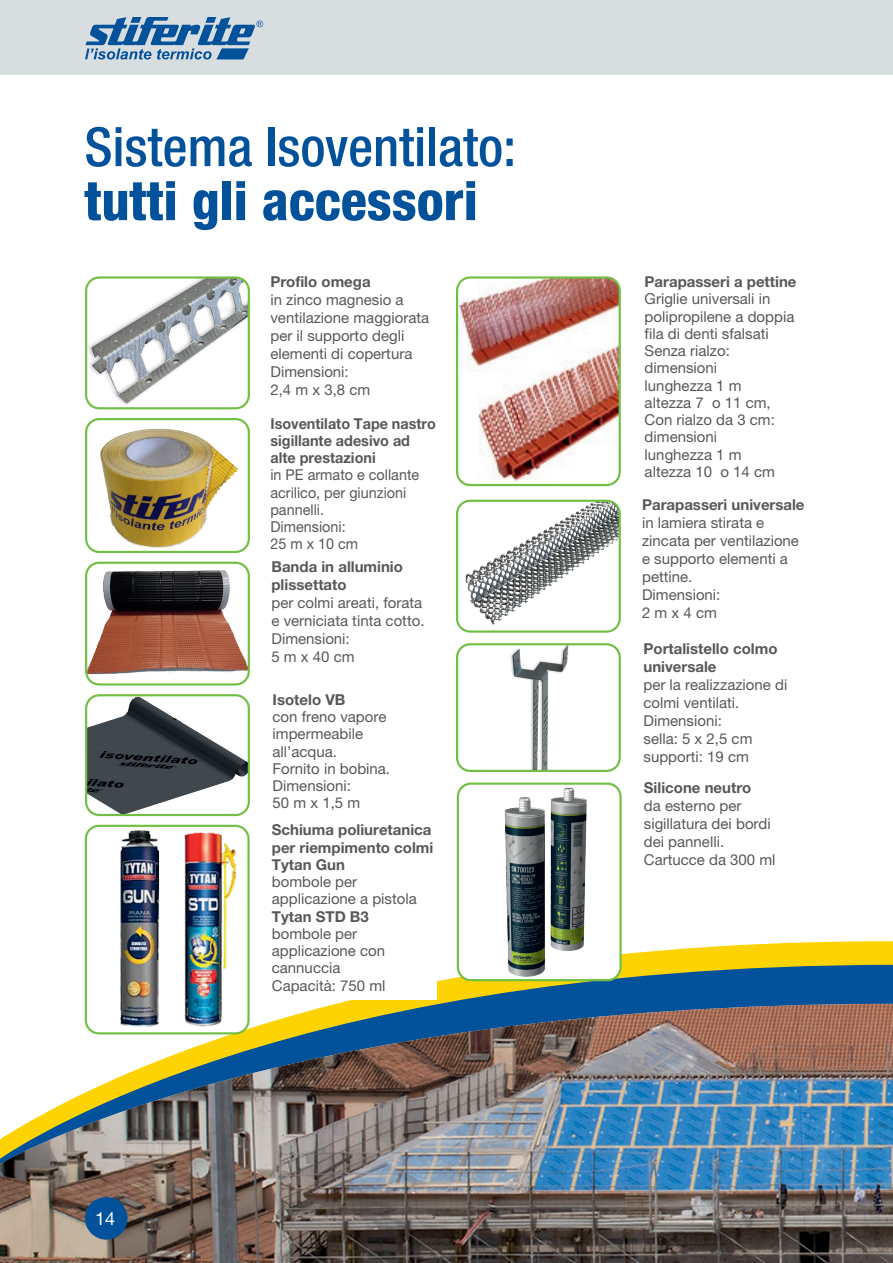
<style>
.page{position:relative;width:893px;height:1263px;background:#fff}
.page>*{position:absolute;margin:0;border:0;box-sizing:border-box;transform-origin:0 0}
.t1{font:500 condensed 54px "Helvetica Neue LT Pro";color:#01519b}
.t2{font:800 condensed 54px "Helvetica Neue LT Pro";color:#01519b}
.t3{font:18px "Helvetica Neue LT Pro";color:#fff}
.t4{font:15px/18px "Helvetica Neue LT Pro";color:#57585a}
.t5{font:700 15px/17.2px "Helvetica Neue LT Pro";color:#57585a}
.t6{font:15px/17.2px "Helvetica Neue LT Pro";color:#57585a;scale:.96 1}
.t7{font:700 15px/17.2px "Helvetica Neue LT Pro";color:#57585a;scale:.96 1}
</style>
<div class="page">
<div style="left:0;top:0;width:893px;height:74px;background:#d8dde0"></div>
<svg style="left:85px;top:17px;width:178px;height:43px"></svg>
<img style="left:0;top:762px;width:893px;height:501px">
<div style="left:85px;top:1197px;width:43px;height:42px;background:#01519b;border-radius:50%"></div>
<img style="left:88px;top:279px;width:159px;height:129px">
<div style="left:85px;top:276px;width:165px;height:133px;border:2px solid #71bf44;border-radius:13px"></div>
<img style="left:94px;top:421px;width:147px;height:129px">
<div style="left:85px;top:418px;width:165px;height:135px;border:2px solid #71bf44;border-radius:13px"></div>
<img style="left:459px;top:279px;width:159px;height:204px">
<div style="left:456px;top:276px;width:165px;height:210px;border:2px solid #71bf44;border-radius:13px"></div>
<img style="left:459px;top:501px;width:159px;height:124px">
<div style="left:456px;top:500px;width:165px;height:133px;border:2px solid #71bf44;border-radius:13px"></div>
<div style="left:457px;top:644px;width:163px;height:127px;background:#fff;border-radius:13px"></div>
<img style="left:510px;top:646px;width:59px;height:123px">
<div style="left:456px;top:643px;width:165px;height:129px;border:2px solid #71bf44;border-radius:13px"></div>
<img style="left:86px;top:697px;width:163px;height:117px">
<div style="left:85px;top:694px;width:165px;height:122px;border:2px solid #71bf44;border-radius:13px"></div>
<div style="left:86px;top:826px;width:163px;height:207px;background:#fff;border-radius:13px"></div>
<img style="left:90px;top:828px;width:155px;height:199px">
<div style="left:85px;top:825px;width:165px;height:209px;border:2px solid #71bf44;border-radius:13px"></div>
<div style="left:272px;top:825px;width:164px;height:174px;background:#fff"></div>
<img style="left:88px;top:568px;width:159px;height:108px">
<div style="left:85px;top:562px;width:165px;height:123px;border:2px solid #71bf44;border-radius:13px"></div>
<img style="left:458px;top:784px;width:163px;height:196px">
<div style="left:457px;top:782px;width:165px;height:199px;border:2px solid #71bf44;border-radius:13px"></div>
<div style="left:644px;top:782px;width:164px;height:150px;background:#fff"></div>
<h1 class="t1" style="left:84px;top:115px;width:433px">Sistema Isoventilato:</h1>
<h1 class="t2" style="left:84px;top:167px;width:395px">tutti gli accessori</h1>
<p class="t5" style="left:270px;top:273px;width:102px">Profilo omega</p>
<p class="t4" style="left:270px;top:291px;width:160px">in zinco magnesio a ventilazione maggiorata per il supporto degli elementi di copertura<br>Dimensioni:<br>2,4 m x 3,8 cm</p>
<p class="t7" style="left:270px;top:414px;width:174px">Isoventilato Tape nastro sigillante adesivo ad alte prestazioni</p>
<p class="t6" style="left:270px;top:466px;width:157px">in PE armato e collante acrilico, per giunzioni pannelli.<br>Dimensioni:<br>25 m x 10 cm</p>
<p class="t5" style="left:271px;top:558px;width:133px;line-height:18px">Banda in alluminio plissettato</p>
<p class="t4" style="left:271px;top:594px;width:155px">per colmi areati, forata e verniciata tinta cotto.<br>Dimensioni:<br>5 m x 40 cm</p>
<p class="t3" style="left:95px;top:1207px;width:22px">14</p>
<p class="t5" style="left:273px;top:690px;width:74px">Isotelo VB</p>
<p class="t4" style="left:273px;top:708px;width:119px;line-height:17.2px">con freno vapore impermeabile all’acqua.<br>Fornito in bobina.<br>Dimensioni:<br>50 m x 1,5 m</p>
<p class="t5" style="left:272px;top:821px;width:163px">Schiuma poliuretanica per riempimento colmi<br>Tytan Gun</p>
<p class="t4" style="left:272px;top:873px;width:146px;line-height:17.2px">bombole per applicazione a pistola</p>
<p class="t5" style="left:272px;top:907px;width:98px">Tytan STD B3</p>
<p class="t4" style="left:272px;top:925px;width:115px;line-height:17.2px">bombole per applicazione con cannuccia<br>Capacità: 750 ml</p>
<p class="t5" style="left:645px;top:273px;width:153px">Parapasseri a pettine</p>
<p class="t4" style="left:645px;top:290px;width:151px;line-height:17.2px">Griglie universali in polipropilene a doppia fila di denti sfalsati<br>Senza rialzo: dimensioni<br>lunghezza 1 m<br>altezza 7 o 11 cm,<br>Con rialzo da 3 cm: dimensioni<br>lunghezza 1 m<br>altezza 10 o 14 cm</p>
<p class="t5" style="left:642px;top:496px;width:164px">Parapasseri universale</p>
<p class="t4" style="left:642px;top:514px;width:158px">in lamiera stirata e zincata per ventilazione e supporto elementi a pettine.<br>Dimensioni:<br>2 m x 4 cm</p>
<p class="t5" style="left:643px;top:639px;width:136px;line-height:18px">Portalistello colmo universale</p>
<p class="t4" style="left:643px;top:675px;width:145px">per la realizzazione di colmi ventilati.<br>Dimensioni:<br>sella: 5 x 2,5 cm supporti: 19 cm</p>
<p class="t5" style="left:644px;top:779px;width:109px">Silicone neutro</p>
<p class="t4" style="left:644px;top:797px;width:133px">da esterno per sigillatura dei bordi dei pannelli.<br>Cartucce da 300 ml</p>
</div>
